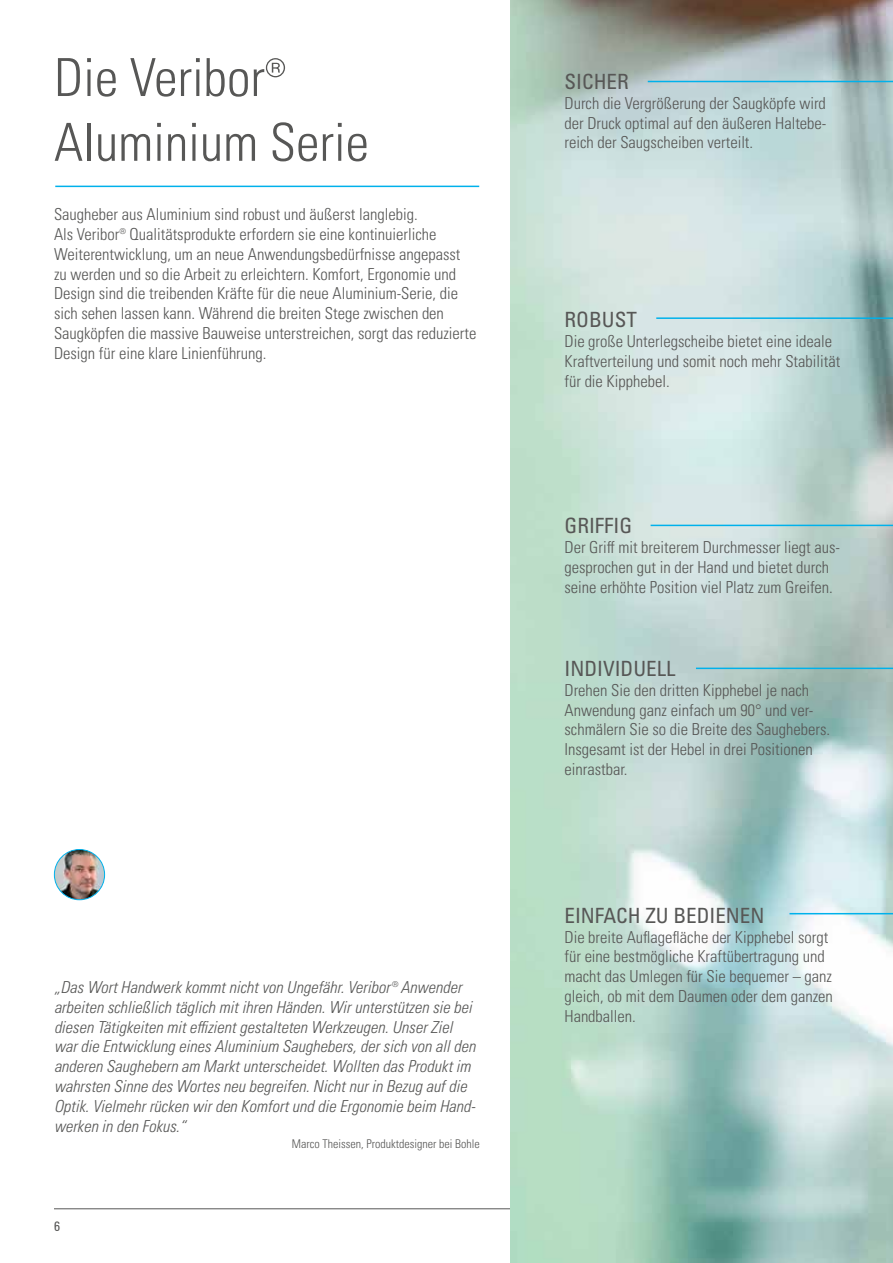
<style>
.page{position:relative;width:893px;height:1263px;background:#fff}
.page>*{position:absolute;margin:0;border:0;box-sizing:border-box;transform-origin:0 0}
.t1{font:52.5px/64.8px "Univers LTCYR 47 Light Cond";color:#575756}
.t2{font:condensed 21px "Univers LTCYR 57";color:#575756}
.t3{font:16.5px/19.8px "Univers LTCYR 47 Light Cond";color:#575756}
.t4{font:16.5px/19.8px "Univers LTCYR 47 Light Cond Obl";color:#575756}
.t5{font:condensed 13.5px "Univers LTCYR 57";color:#575756}
.t6{font:12px "Univers LTCYR 47 Light Cond";color:#575756}
</style>
<div class="page">
<hr style="left:54px;top:1208px;width:785px;height:1px;background:#575756">
<hr style="left:55px;top:186px;width:424px;height:1px;background:#00b1eb">
<img style="left:510px;top:0;width:383px;height:1263px">
<img style="left:54px;top:849px;width:51px;height:51px;border-radius:25px">
<div style="left:54px;top:849px;width:51px;height:51px;border:1px solid #00b1eb;border-radius:50%"></div>
<svg style="left:646px;top:80px;width:247px;height:82px;background:#b8d2d4"></svg>
<hr style="left:656px;top:317px;width:237px;height:2px;background:#00b1eb">
<hr style="left:651px;top:525px;width:242px;height:1px;background:#00b1eb">
<hr style="left:789px;top:913px;width:104px;height:1px;background:#00b1eb">
<hr style="left:696px;top:668px;width:197px;height:1px;background:#00b1eb">
<h1 class="t1" style="left:54px;top:42px;width:316px">Die Veribor®<br>Aluminium Serie</h1>
<p class="t3" style="left:54px;top:204px;width:424px">Saugheber aus Aluminium sind robust und äußerst langlebig.<br>Als Veribor® Qualitätsprodukte erfordern sie eine kontinuierliche Weiterentwicklung, um an neue Anwendungsbedürfnisse angepasst zu werden und so die Arbeit zu erleichtern. Komfort, Ergonomie und Design sind die treibenden Kräfte für die neue Aluminium-Serie, die sich sehen lassen kann. Während die breiten Stege zwischen den Saugköpfen die massive Bauweise unterstreichen, sorgt das reduzierte Design für eine klare Linienführung.</p>
<p class="t4" style="left:54px;top:976px;width:423px">„Das Wort Handwerk kommt nicht von Ungefähr. Veribor® Anwender arbeiten schließlich täglich mit ihren Händen. Wir unterstützen sie bei diesen Tätigkeiten mit effizient gestalteten Werkzeugen. Unser Ziel war die Entwicklung eines Aluminium Saughebers, der sich von all den anderen Saughebern am Markt unterscheidet. Wollten das Produkt im wahrsten Sinne des Wortes neu begreifen. Nicht nur in Bezug auf die Optik. Vielmehr rücken wir den Komfort und die Ergonomie beim Hand&shy;werken in den Fokus.“</p>
<p class="t5" style="left:54px;top:1218px;width:7px">6</p>
<p class="t6" style="left:292px;top:1136px;width:189px">Marco Theissen, Produktdesigner bei Bohle</p>
<p class="t2" style="left:564px;top:68px;width:66px">SICHER</p>
<p class="t3" style="left:564px;top:92px;width:264px;text-align:justify">Durch die Vergrößerung der Saugköpfe wird der Druck optimal auf den äußeren Haltebe&shy;reich der Saugscheiben verteilt.</p>
<p class="t2" style="left:564px;top:306px;width:74px">ROBUST</p>
<p class="t3" style="left:564px;top:330px;width:277px">Die große Unterlegscheibe bietet eine ideale<br>Kraftverteilung und somit noch mehr Stabilität für die Kipphebel.</p>
<p class="t2" style="left:564px;top:512px;width:69px">GRIFFIG</p>
<p class="t3" style="left:564px;top:536px;width:277px">Der Griff mit breiterem Durchmesser liegt aus&shy;gesprochen gut in der Hand und bietet durch seine erhöhte Position viel Platz zum Greifen.</p>
<p class="t2" style="left:564px;top:655px;width:112px">INDIVIDUELL</p>
<p class="t3" style="left:564px;top:679px;width:267px">Drehen Sie den dritten Kipphebel je nach Anwendung ganz einfach um 90° und ver&shy;schmälern Sie so die Breite des Saughebers.<br>Insgesamt ist der Hebel in drei Positionen einrastbar.</p>
<p class="t2" style="left:564px;top:902px;width:201px">EINFACH ZU BEDIENEN</p>
<p class="t3" style="left:564px;top:926px;width:270px">Die breite Auflagefläche der Kipphebel sorgt für eine bestmögliche Kraftübertragung und macht das Umlegen für Sie bequemer – ganz gleich, ob mit dem Daumen oder dem ganzen Handballen.</p>
</div>
